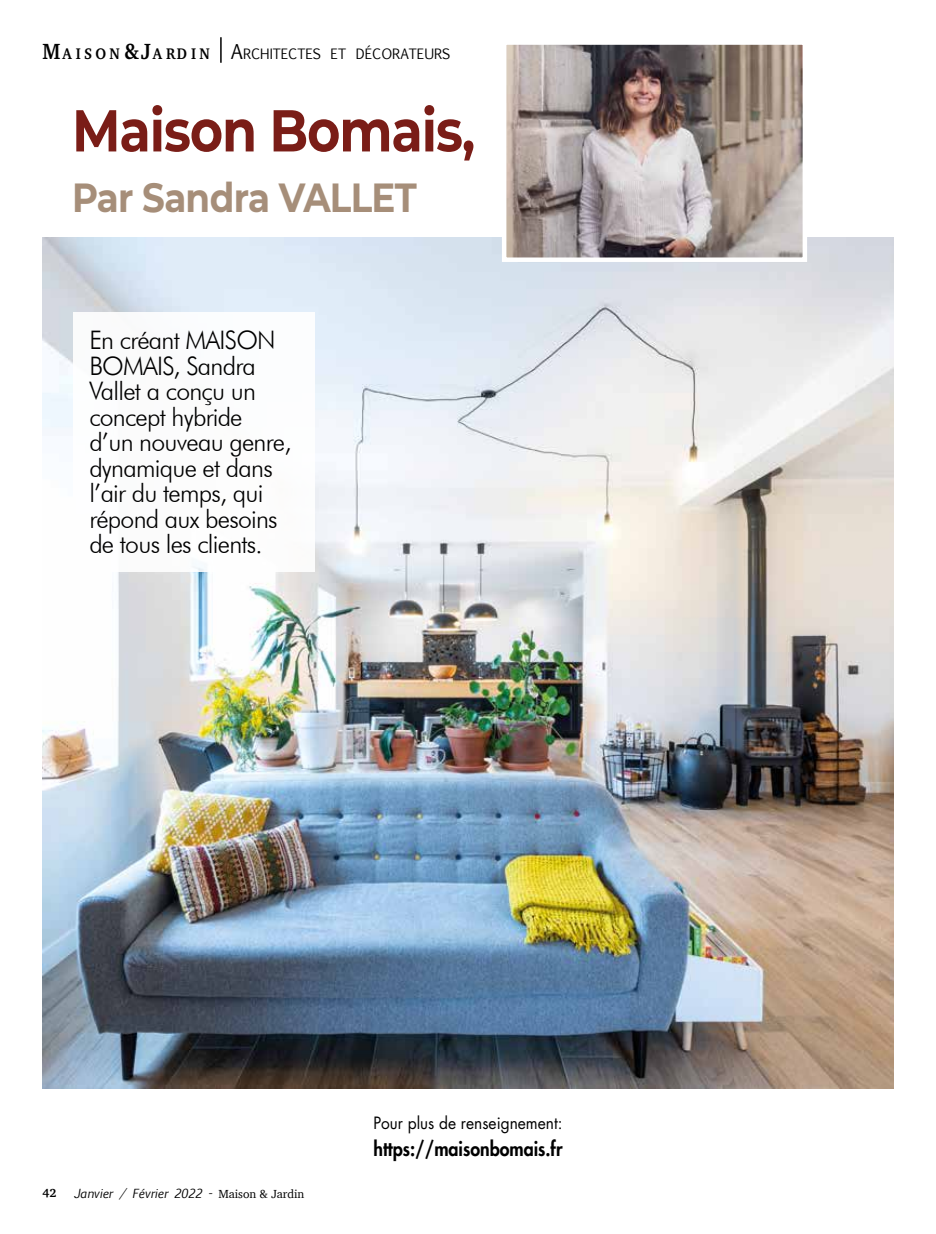
<style>
.page{position:relative;width:936px;height:1234px;background:#fff}
.page>*{position:absolute;margin:0;border:0;box-sizing:border-box;transform-origin:0 0}
.t1{font:700 58.95px "Montserrat";letter-spacing:-.02em;color:#7a1d17;scale:.86 1}
.t2{font:700 40.5px "Montserrat";letter-spacing:-.02em;color:#a68e79;scale:.88 1}
.t3{font:300 25.5px/25.5px "Futura BT";letter-spacing:-.03em;color:#000}
.t4{font:800 19.5px "Futura Std";color:#000;scale:.91 1}
.t5{font:16.5px "Futura Std";color:#000;scale:.94 1}
.t6{font:13.65px "Euphemia UCAS";color:#000}
.t7{font:italic 12px "Euphemia UCAS";color:#000}
.t8{font:700 12px "Charter";color:#000}
.s1{font-family:"Charter";font-weight:700;font-size:22.5px}
.s2{font-family:"Charter";font-weight:700;font-size:15.75px}
.s3{font-size:19.5px}
.s4{font-family:"Charter";font-style:normal}
</style>
<div class="page">
<hr style="left:220px;top:37px;width:2px;height:26px;background:#000">
<img style="left:43px;top:237px;width:850px;height:851px">
<img style="left:507px;top:45px;width:295px;height:212px">
<div style="left:502px;top:40px;width:305px;height:222px;border:4px solid #fff"></div>
<div style="left:74px;top:313px;width:241px;height:259px;background:#fff"></div>
<p class="t6" style="left:43px;top:44px;width:409px"><span class="s1">M</span> <span class="s2">A I S O N</span> <span class="s1">&amp;J</span><span class="s2">A RD I N</span> <span class="s3">A</span>RCHITECTES ET DÉCORATEURS</p>
<h1 class="t1" style="left:72px;top:88px;width:470px">Maison Bomais,</h1>
<h2 class="t2" style="left:72px;top:169px;width:393px">Par Sandra VALLET</h2>
<p class="t3" style="left:89px;top:327px;width:204px">En créant MAISON<br>BOMAIS, Sandra<br>Vallet a conçu un concept hybride d’un nouveau genre, dynamique et dans l’air du temps, qui répond aux besoins de tous les clients.</p>
<p class="t8" style="left:43px;top:1184px;width:15px">42</p>
<p class="t7" style="left:74px;top:1184px;width:232px">Janvier / Février 2022 - <span class="s4">Maison &amp; Jardin</span></p>
<p class="t5" style="left:373px;top:1111px;width:203px">Pour plus de renseignement:</p>
<p class="t4" style="left:373px;top:1135px;width:209px">https://maisonbomais.fr</p>
</div>
